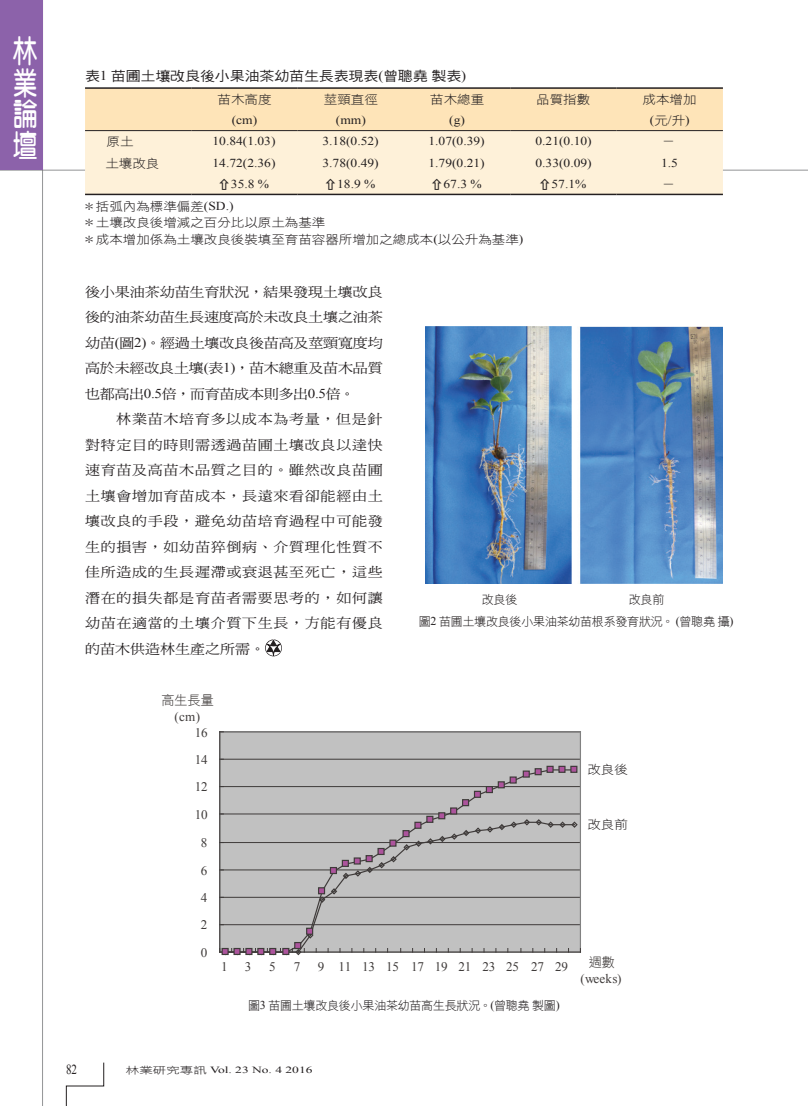
<style>
.page{position:relative;width:808px;height:1106px;background:#fff}
.page>*{position:absolute;margin:0;border:0;box-sizing:border-box;transform-origin:0 0}
.t1{font:31.5px/31.5px "DF Yuan W7 WINP BF";color:#fff;text-align:justify;scale:.77 1}
.t2{font:13.8px "Times New Roman";color:#231f20;scale:.8 1}
._01內文{font:13.5px/25.5px "DF Ming W5 WINP BF";letter-spacing:-.005em;color:#231f20;text-align:justify;scale:1.11 1}
._11-表格-標題{font:13.5px "DF Hei W5 WINP BF";letter-spacing:-.01em;color:#231f20;scale:1.11 1}
.t3{font:13.05px/16.6px "Times New Roman";letter-spacing:-.015em;color:#3f3b3a;text-align:center}
.t4{font:13.05px/16.6px "DF Hei W3 WINP BF";color:#3f3b3a;text-align:center}
._22-表格-內文{font:12.15px "Times New Roman";color:#231f20;scale:1.11 1}
._22-表格-內文-2{font:12.15px "DF Hei W3 WINP BF";color:#231f20;scale:1.11 1}
._06圖說{font:12px "DF Hei W3 WINP BF";letter-spacing:-.02em;color:#231f20}
.t5{font:9.45px "Times New Roman";color:#231f20;scale:1.43 1}
.s1{font-family:"Times New Roman"}
.s2{font-family:"DF Hei W3 WINP BF"}
</style>
<div class="page">
<hr style="left:0;top:170px;width:808px;height:1px;background:#6c6d70">
<hr style="left:42px;top:0;width:1px;height:1106px;background:#6c6d70">
<svg style="left:66px;top:1062px;width:38px;height:44px"></svg>
<div style="left:0;top:0;width:43px;height:170px;background:#8c62aa"></div>
<svg style="left:265px;top:639px;width:17px;height:17px"></svg>
<div style="left:85px;top:89px;width:638px;height:41px;background:#fee4b8"></div>
<div style="left:85px;top:131px;width:638px;height:63px;background:#fef1d9"></div>
<hr style="left:85px;top:130px;width:106px;height:1px;background:#231f20">
<hr style="left:191px;top:130px;width:107px;height:1px;background:#231f20">
<hr style="left:298px;top:130px;width:106px;height:1px;background:#231f20">
<hr style="left:404px;top:130px;width:106px;height:1px;background:#231f20">
<hr style="left:510px;top:130px;width:107px;height:1px;background:#231f20">
<hr style="left:617px;top:130px;width:106px;height:1px;background:#231f20">
<hr style="left:85px;top:87px;width:106px;height:2px;background:#231f20">
<hr style="left:191px;top:87px;width:107px;height:2px;background:#231f20">
<hr style="left:298px;top:87px;width:106px;height:2px;background:#231f20">
<hr style="left:404px;top:87px;width:106px;height:2px;background:#231f20">
<hr style="left:510px;top:87px;width:107px;height:2px;background:#231f20">
<hr style="left:617px;top:87px;width:106px;height:2px;background:#231f20">
<hr style="left:85px;top:194px;width:106px;height:1px;background:#231f20">
<hr style="left:191px;top:194px;width:107px;height:1px;background:#231f20">
<hr style="left:298px;top:194px;width:106px;height:1px;background:#231f20">
<hr style="left:404px;top:194px;width:106px;height:1px;background:#231f20">
<hr style="left:510px;top:194px;width:107px;height:1px;background:#231f20">
<hr style="left:617px;top:194px;width:106px;height:1px;background:#231f20">
<img style="left:425px;top:326px;width:298px;height:258px">
<div style="left:220px;top:732px;width:360px;height:220px;background:#c1c1c1"></div>
<hr style="left:220px;top:759px;width:360px;height:1px;background:#3f3b3a">
<hr style="left:220px;top:731px;width:360px;height:1px;background:#818181">
<hr style="left:580px;top:732px;width:1px;height:220px;background:#818181">
<hr style="left:219px;top:732px;width:1px;height:220px;background:#3f3b3a">
<svg style="left:219px;top:766px;width:362px;height:190px"></svg>
<div style="left:570px;top:765px;width:7px;height:8px;border:1px solid #3f3b3a"></div>
<h1 class="t1" style="left:13px;top:35px;width:32px">林業論壇</h1>
<p class="_11-表格-標題" style="left:85px;top:70px;width:345px">表<span class="s1">1</span> 苗圃土壤改良後小果油茶幼苗生長表現表<span class="s1">(</span>曾聰堯製表<span class="s1">)</span></p>
<p class="_22-表格-內文-2" style="left:218px;top:93px;width:50px">苗木高度</p>
<p class="_22-表格-內文-2" style="left:324px;top:93px;width:50px">莖頸直徑</p>
<p class="_22-表格-內文-2" style="left:430px;top:93px;width:50px">苗木總重</p>
<p class="_22-表格-內文-2" style="left:536px;top:93px;width:50px">品質指數</p>
<p class="_22-表格-內文-2" style="left:642px;top:93px;width:50px">成本增加</p>
<p class="_22-表格-內文" style="left:232px;top:112px;width:24px">(cm)</p>
<p class="_22-表格-內文" style="left:336px;top:112px;width:29px">(mm)</p>
<p class="_22-表格-內文" style="left:449px;top:112px;width:16px">(g)</p>
<p class="_22-表格-內文" style="left:650px;top:112px;width:37px">(<span class="s2">元</span>/<span class="s2">升</span>)</p>
<p class="_22-表格-內文-2" style="left:107px;top:136px;width:26px">原土</p>
<p class="_22-表格-內文" style="left:212px;top:133px;width:58px">10.84(1.03)</p>
<p class="_22-表格-內文" style="left:322px;top:133px;width:52px">3.18(0.52)</p>
<p class="_22-表格-內文" style="left:428px;top:133px;width:52px">1.07(0.39)</p>
<p class="_22-表格-內文" style="left:535px;top:133px;width:52px">0.21(0.10)</p>
<p class="_22-表格-內文-2" style="left:662px;top:136px;width:14px">－</p>
<p class="_22-表格-內文-2" style="left:105px;top:157px;width:50px">土壤改良</p>
<p class="_22-表格-內文" style="left:212px;top:154px;width:58px">14.72(2.36)</p>
<p class="_22-表格-內文" style="left:322px;top:154px;width:52px">3.78(0.49)</p>
<p class="_22-表格-內文" style="left:428px;top:154px;width:52px">1.79(0.21)</p>
<p class="_22-表格-內文" style="left:535px;top:154px;width:52px">0.33(0.09)</p>
<p class="_22-表格-內文" style="left:661px;top:154px;width:17px">1.5</p>
<p class="_22-表格-內文" style="left:217px;top:176px;width:48px"><span class="s2">⇧</span>35.8 %</p>
<p class="_22-表格-內文" style="left:324px;top:176px;width:48px"><span class="s2">⇧</span>18.9 %</p>
<p class="_22-表格-內文" style="left:430px;top:176px;width:48px"><span class="s2">⇧</span>67.3 %</p>
<p class="_22-表格-內文" style="left:538px;top:176px;width:45px"><span class="s2">⇧</span>57.1%</p>
<p class="_22-表格-內文-2" style="left:662px;top:178px;width:14px">－</p>
<p class="_22-表格-內文-2" style="left:82px;top:200px;width:138px">＊括弧內為標準偏差<span class="s1">(SD.)</span></p>
<p class="_22-表格-內文-2" style="left:82px;top:217px;width:220px">＊土壤改良後增減之百分比以原土為基準</p>
<p class="_22-表格-內文-2" style="left:82px;top:233px;width:399px">＊成本增加係為土壤改良後裝填至育苗容器所增加之總成本<span class="s1">(</span>以公升為基準<span class="s1">)</span></p>
<p class="_01內文" style="left:85px;top:279px;width:270px">後小果油茶幼苗生育狀況，結果發現土壤改良後的油茶幼苗生長速度高於未改良土壤之油茶幼苗<span class="s1">(</span>圖<span class="s1">2)</span>。經過土壤改良後苗高及莖頸寬度均高於未經改良土壤<span class="s1">(</span>表<span class="s1">1)</span>，苗木總重及苗木品質也都高出<span class="s1">0.5</span>倍，而育苗成本則多出<span class="s1">0.5</span>倍。</p>
<p class="_01內文" style="left:85px;top:406px;width:270px;text-indent:31px">林業苗木培育多以成本為考量，但是針對特定目的時則需透過苗圃土壤改良以達快速育苗及高苗木品質之目的。雖然改良苗圃土壤會增加育苗成本，長遠來看卻能經由土壤改良的手段，避免幼苗培育過程中可能發生的損害，如幼苗猝倒病、介質理化性質不佳所造成的生長遲滯或衰退甚至死亡，這些潛在的損失都是育苗者需要思考的，如何讓幼苗在適當的土壤介質下生長，方能有優良的苗木供造林生產之所需。</p>
<p class="t4" style="left:161px;top:692px;width:54px">高生長量<span class="s1">(cm)</span></p>
<p class="t3" style="left:195px;top:723px;width:14px">16</p>
<p class="t3" style="left:195px;top:751px;width:14px">14</p>
<p class="t3" style="left:195px;top:778px;width:14px">12</p>
<p class="t3" style="left:195px;top:805px;width:14px">10</p>
<p class="t3" style="left:201px;top:834px;width:8px">8</p>
<p class="t3" style="left:201px;top:861px;width:8px">6</p>
<p class="t3" style="left:201px;top:889px;width:8px">4</p>
<p class="t3" style="left:201px;top:916px;width:8px">2</p>
<p class="_06圖說" style="left:482px;top:593px;width:37px">改良後</p>
<p class="_06圖說" style="left:629px;top:593px;width:37px">改良前</p>
<p class="_06圖說" style="left:419px;top:616px;width:316px">圖<span class="s1">2</span> 苗圃土壤改良後小果油茶幼苗根系發育狀況。 <span class="s1">(</span>曾聰堯攝<span class="s1">)</span></p>
<p class="_22-表格-內文-2" style="left:587px;top:763px;width:38px">改良後</p>
<p class="_22-表格-內文-2" style="left:587px;top:817px;width:38px">改良前</p>
<p class="t3" style="left:201px;top:944px;width:8px">0</p>
<p class="t3" style="left:221px;top:957px;width:8px">1</p>
<p class="t3" style="left:245px;top:957px;width:8px">3</p>
<p class="t3" style="left:269px;top:957px;width:8px">5</p>
<p class="t3" style="left:294px;top:957px;width:8px">7</p>
<p class="t3" style="left:318px;top:957px;width:252px">9 11 13 15 17 19 21 23 25 27 29</p>
<p class="t3" style="left:580px;top:953px;width:43px"><span class="s2">週數</span>(weeks)</p>
<p class="_06圖說" style="left:248px;top:999px;width:313px">圖<span class="s1">3</span> 苗圃土壤改良後小果油茶幼苗高生長狀況。<span class="s1">(</span>曾聰堯製圖<span class="s1">)</span></p>
<p class="t2" style="left:66px;top:1060px;width:15px">82</p>
<p class="t5" style="left:126px;top:1063px;width:132px"><span class="s2">林業研究專訊</span> Vol. 23 No. 4 2016</p>
</div>
